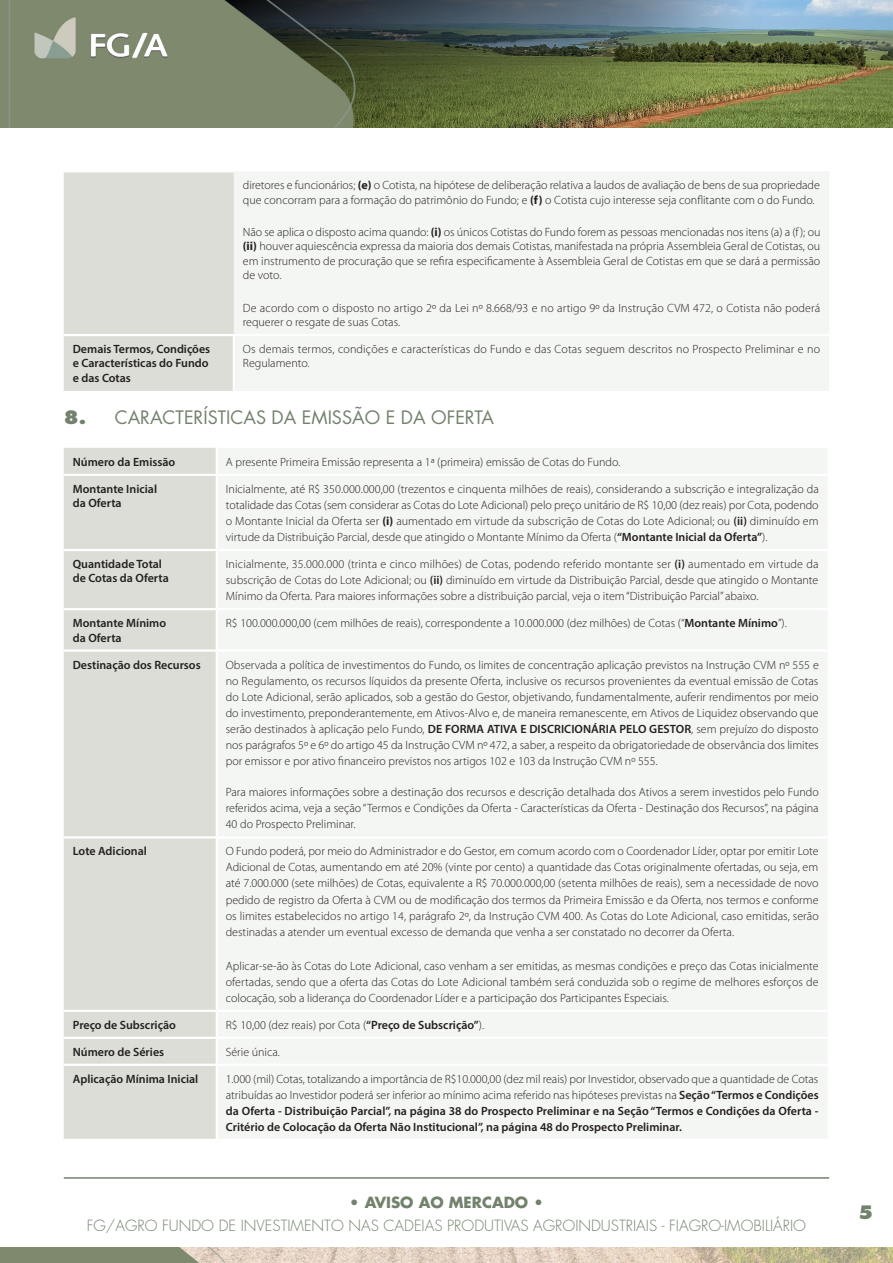
<style>
.page{position:relative;width:893px;height:1263px;background:#fff}
.page>*{position:absolute;margin:0;border:0;box-sizing:border-box;transform-origin:0 0}
.ITENS{font:18px "Futura LT";color:#72826c}
.t1{font:800 18px "Futura LT";color:#72826c}
.t2{font:300 15px "Futura LT";color:#72826c}
.t3{font:700 15px "Futura LT";color:#72826c}
.t4{font:300 12px/16px "Myriad Pro";color:#231f20;text-align:justify}
.t5{font:600 12px/14.4px "Myriad Pro";color:#231f20}
.s1{font-weight:700}
.s2{font-weight:800}
.s3{font-weight:600}
.s4{font-weight:300}
</style>
<div class="page">
<img style="left:0;top:1248px;width:893px;height:15px">
<img style="left:0;top:0;width:893px;height:127px">
<hr style="left:64px;top:1177px;width:765px;height:2px;background:#72826c">
<div style="left:64px;top:172px;width:170px;height:219px;background:#dbddd6"></div>
<div style="left:234px;top:172px;width:595px;height:218px;background:#f4f6f4"></div>
<hr style="left:64px;top:334px;width:170px;height:2px;background:#fff">
<hr style="left:233px;top:336px;width:2px;height:55px;background:#fff">
<hr style="left:234px;top:334px;width:595px;height:2px;background:#fff">
<div style="left:64px;top:448px;width:152px;height:691px;background:#dbddd6"></div>
<div style="left:218px;top:448px;width:609px;height:690px;background:#f4f6f4"></div>
<hr style="left:64px;top:474px;width:153px;height:2px;background:#fff">
<hr style="left:217px;top:474px;width:611px;height:2px;background:#fff">
<hr style="left:64px;top:549px;width:153px;height:2px;background:#fff">
<hr style="left:217px;top:549px;width:611px;height:2px;background:#fff">
<hr style="left:64px;top:608px;width:153px;height:2px;background:#fff">
<hr style="left:217px;top:608px;width:611px;height:2px;background:#fff">
<hr style="left:64px;top:649px;width:153px;height:3px;background:#fff">
<hr style="left:217px;top:649px;width:611px;height:3px;background:#fff">
<hr style="left:64px;top:836px;width:153px;height:2px;background:#fff">
<hr style="left:217px;top:836px;width:611px;height:2px;background:#fff">
<hr style="left:64px;top:1010px;width:153px;height:2px;background:#fff">
<hr style="left:217px;top:1010px;width:611px;height:2px;background:#fff">
<hr style="left:64px;top:1037px;width:153px;height:2px;background:#fff">
<hr style="left:217px;top:1037px;width:611px;height:2px;background:#fff">
<hr style="left:64px;top:1064px;width:153px;height:2px;background:#fff">
<hr style="left:217px;top:1064px;width:611px;height:2px;background:#fff">
<p class="t4" style="left:243px;top:178px;width:578px;line-height:14.4px">diretores e funcionários; <span class="s1">(e)</span> o Cotista, na hipótese de deliberação relativa a laudos de avaliação de bens de sua propriedade que concorram para a formação do patrimônio do Fundo; e <span class="s1">(f)</span> o Cotista cujo interesse seja conflitante com o do Fundo.</p>
<p class="t4" style="left:243px;top:225px;width:579px;line-height:14.4px">Não se aplica o disposto acima quando: <span class="s1">(i)</span> os únicos Cotistas do Fundo forem as pessoas mencionadas nos itens (a) a (f ); ou <span class="s1">(ii)</span> houver aquiescência expressa da maioria dos demais Cotistas, manifestada na própria Assembleia Geral de Cotistas, ou em instrumento de procuração que se refira especificamente à Assembleia Geral de Cotistas em que se dará a permissão de voto.</p>
<p class="t4" style="left:243px;top:301px;width:579px;line-height:14.4px">De acordo com o disposto no artigo 2º da Lei nº 8.668/93 e no artigo 9º da Instrução CVM 472, o Cotista não poderá requerer o resgate de suas Cotas.</p>
<p class="t5" style="left:73px;top:341px;width:139px">Demais Termos, Condições e Características do Fundo e das Cotas</p>
<p class="t4" style="left:243px;top:342px;width:579px;line-height:14.4px">Os demais termos, condições e características do Fundo e das Cotas seguem descritos no Prospecto Preliminar e no<br>Regulamento.</p>
<p class="ITENS" style="left:64px;top:406px;width:432px"><span class="s2">8.</span> CARACTERÍSTICAS DA EMISSÃO E DA OFERTA</p>
<p class="t5" style="left:73px;top:454px;width:104px">Número da Emissão</p>
<p class="t4" style="left:226px;top:454px;width:396px">A presente Primeira Emissão representa a 1ª (primeira) emissão de Cotas do Fundo.</p>
<p class="t5" style="left:73px;top:481px;width:86px">Montante Inicial da Oferta</p>
<p class="t4" style="left:226px;top:481px;width:595px">Inicialmente, até R$ 350.000.000,00 (trezentos e cinquenta milhões de reais), considerando a subscrição e integralização da totalidade das Cotas (sem considerar as Cotas do Lote Adicional) pelo preço unitário de R$ 10,00 (dez reais) por Cota, podendo o Montante Inicial da Oferta ser <span class="s1">(i)</span> aumentado em virtude da subscrição de Cotas do Lote Adicional; ou <span class="s3">(ii)</span> diminuído em virtude da Distribuição Parcial, desde que atingido o Montante Mínimo da Oferta (<span class="s3">“Montante Inicial da Oferta”</span>).</p>
<p class="t5" style="left:73px;top:556px;width:97px">Quantidade Total de Cotas da Oferta</p>
<p class="t4" style="left:226px;top:556px;width:594px">Inicialmente, 35.000.000 (trinta e cinco milhões) de Cotas, podendo referido montante ser <span class="s3">(i)</span> aumentado em virtude da subscrição de Cotas do Lote Adicional; ou <span class="s3">(ii)</span> diminuído em virtude da Distribuição Parcial, desde que atingido o Montante Mínimo da Oferta. Para maiores informações sobre a distribuição parcial, veja o item “Distribuição Parcial” abaixo.</p>
<p class="t5" style="left:73px;top:616px;width:95px">Montante Mínimo da Oferta</p>
<p class="t4" style="left:226px;top:615px;width:562px">R$ 100.000.000,00 (cem milhões de reais), correspondente a 10.000.000 (dez milhões) de Cotas (“<span class="s3">Montante Mínimo</span>”).</p>
<p class="t5" style="left:73px;top:657px;width:129px">Destinação dos Recursos</p>
<p class="t4" style="left:226px;top:657px;width:595px">Observada a política de investimentos do Fundo, os limites de concentração aplicação previstos na Instrução CVM nº 555 e no Regulamento, os recursos líquidos da presente Oferta, inclusive os recursos provenientes da eventual emissão de Cotas do Lote Adicional, serão aplicados, sob a gestão do Gestor, objetivando, fundamentalmente, auferir rendimentos por meio do investimento, preponderantemente, em Ativos-Alvo e, de maneira remanescente, em Ativos de Liquidez observando que serão destinados à aplicação pelo Fundo, <span class="s3">DE FORMA ATIVA E DISCRICIONÁRIA PELO GESTOR</span>, sem prejuízo do disposto nos parágrafos 5º e 6º do artigo 45 da Instrução CVM nº 472, a saber, a respeito da obrigatoriedade de observância dos limites por emissor e por ativo financeiro previstos nos artigos 102 e 103 da Instrução CVM nº 555.</p>
<p class="t4" style="left:226px;top:784px;width:595px">Para maiores informações sobre a destinação dos recursos e descrição detalhada dos Ativos a serem investidos pelo Fundo referidos acima, veja a seção “Termos e Condições da Oferta - Características da Oferta - Destinação dos Recursos”, na página 40 do Prospecto Preliminar.</p>
<p class="t5" style="left:73px;top:844px;width:76px">Lote Adicional</p>
<p class="t4" style="left:226px;top:843px;width:594px">O Fundo poderá, por meio do Administrador e do Gestor, em comum acordo com o Coordenador Líder, optar por emitir Lote Adicional de Cotas, aumentando em até 20% (vinte por cento) a quantidade das Cotas originalmente ofertadas, ou seja, em até 7.000.000 (sete milhões) de Cotas, equivalente a R$ 70.000.000,00 (setenta milhões de reais), sem a necessidade de novo pedido de registro da Oferta à CVM ou de modificação dos termos da Primeira Emissão e da Oferta, nos termos e conforme os limites estabelecidos no artigo 14, parágrafo 2º, da Instrução CVM 400. As Cotas do Lote Adicional, caso emitidas, serão destinadas a atender um eventual excesso de demanda que venha a ser constatado no decorrer da Oferta.</p>
<p class="t4" style="left:226px;top:958px;width:594px">Aplicar-se-ão às Cotas do Lote Adicional, caso venham a ser emitidas, as mesmas condições e preço das Cotas inicialmente ofertadas, sendo que a oferta das Cotas do Lote Adicional também será conduzida sob o regime de melhores esforços de colocação, sob a liderança do Coordenador Líder e a participação dos Participantes Especiais.</p>
<p class="t5" style="left:73px;top:1017px;width:105px">Preço de Subscrição</p>
<p class="t4" style="left:226px;top:1017px;width:260px">R$ 10,00 (dez reais) por Cota (<span class="s3">“Preço de Subscrição”</span>).</p>
<p class="t5" style="left:73px;top:1044px;width:93px">Número de Séries</p>
<p class="t4" style="left:226px;top:1044px;width:56px">Série única.</p>
<p class="t5" style="left:73px;top:1071px;width:127px">Aplicação Mínima Inicial</p>
<p class="t5" style="left:226px;top:1070px;width:594px;line-height:16px;text-align:justify"><span class="s4">1.000 (mil) Cotas, totalizando a importância de R$10.000,00 (dez mil reais) por Investidor, observado que a quantidade de Cotas atribuídas ao Investidor poderá ser inferior ao mínimo acima referido nas hipóteses previstas na</span> Seção “Termos e Condições da Oferta - Distribuição Parcial”, na página 38 do Prospecto Preliminar e na Seção “Termos e Condições da Oferta - Critério de Colocação da Oferta Não Institucional”, na página 48 do Prospecto Preliminar.</p>
<p class="t3" style="left:349px;top:1192px;width:196px">• AVISO AO MERCADO •</p>
<p class="t2" style="left:87px;top:1216px;width:721px">FG/AGRO FUNDO DE INVESTIMENTO NAS CADEIAS PRODUTIVAS AGROINDUSTRIAIS - FIAGRO-IMOBILIÁRIO</p>
<h1 class="t1" style="left:858px;top:1200px;width:16px">5</h1>
</div>
